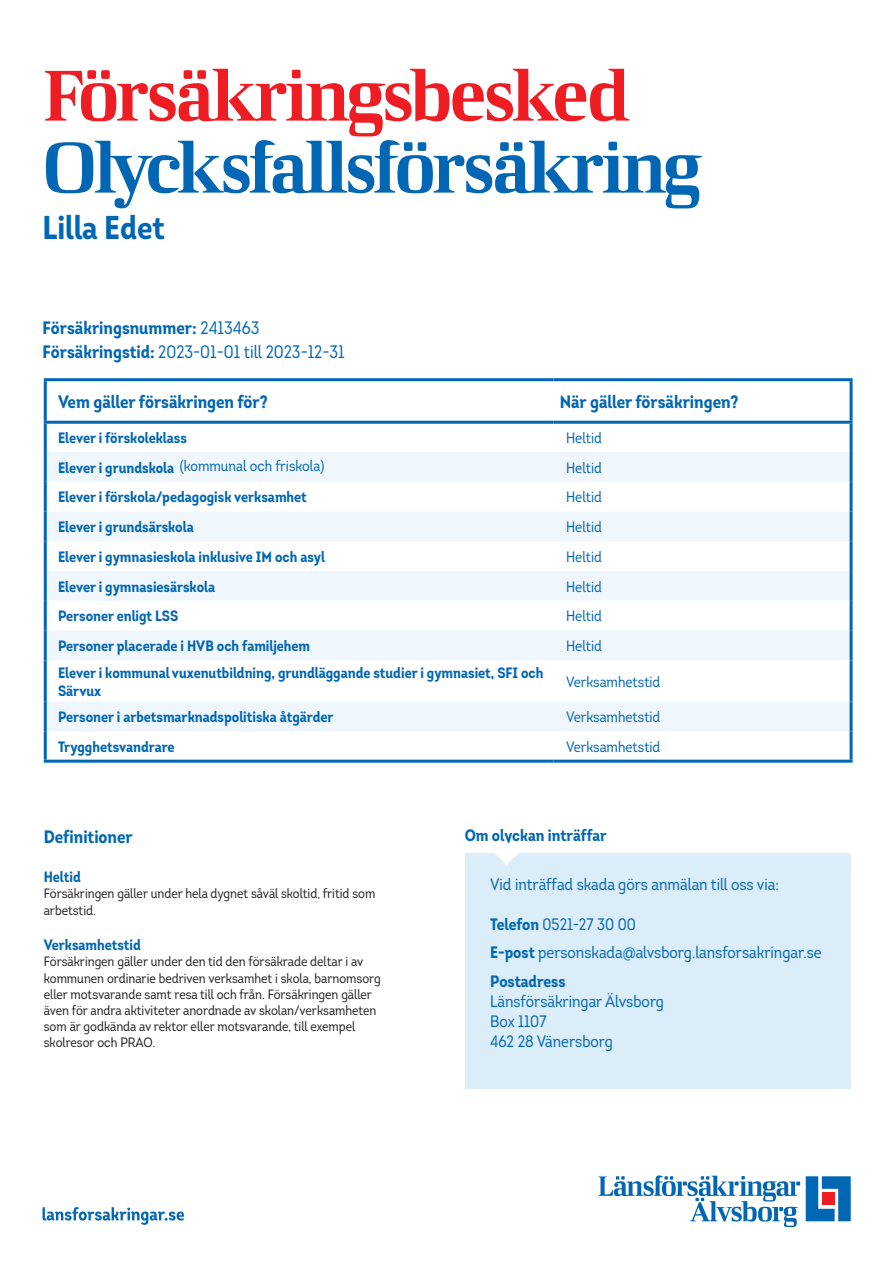
<style>
.page{position:relative;width:893px;height:1263px;background:#fff}
.page>*{position:absolute;margin:0;border:0;box-sizing:border-box;transform-origin:0 0}
.Tabell_rubrik{font:72px/72px "LF Rubrik 2";letter-spacing:-.045em;color:#0166b3}
.Tabell_rubrik-2{font:700 33px "Intro Cond";color:#0166b3}
.Tabell_rubrik-3{font:700 18px/23.7px "Intro Cond";color:#0166b3}
.Bröd_rubrik{font:700 18px "Intro Cond";color:#0166b3}
._21__Faktaruta_brödt{font:16.5px "Intro Cond";color:#0166b3}
._21__Faktaruta_rubri{font:700 16.5px "Intro Cond";color:#0166b3}
._21__Faktaruta_brödt-2{font:700 16.5px "Intro Cond";color:#0166b3}
.Tabell_underrubrik{font:700 15px/18px "Intro Cond";color:#0166b3}
.Tabell_vänster{font:15px "Intro Cond";color:#0166b3}
.Tabell_underrubrik-2{font:15px "Intro Cond";color:#0066b3}
.Bröd_rubrik-2{font:700 15px "Intro Cond";color:#0166b3}
.BRÖD{font:13.5px/16.2px "Intro Cond";color:#231f20}
.s1{color:#ee1d23}
.s2{font-weight:400}
.s3{font-weight:700;color:#0166b3}
.s4{font-weight:700}
</style>
<div class="page">
<svg style="left:47px;top:452px;width:803px;height:279px"></svg>
<div style="left:47px;top:511px;width:803px;height:30px;background:#f0f7fc"></div>
<hr style="left:44px;top:424px;width:3px;height:28px;background:#0166b3">
<hr style="left:850px;top:424px;width:3px;height:28px;background:#0166b3">
<hr style="left:44px;top:452px;width:3px;height:30px;background:#0166b3">
<hr style="left:850px;top:452px;width:3px;height:30px;background:#0166b3">
<hr style="left:44px;top:482px;width:3px;height:29px;background:#0166b3">
<hr style="left:850px;top:482px;width:3px;height:29px;background:#0166b3">
<hr style="left:44px;top:511px;width:3px;height:30px;background:#0166b3">
<hr style="left:850px;top:511px;width:3px;height:30px;background:#0166b3">
<hr style="left:44px;top:541px;width:3px;height:30px;background:#0166b3">
<hr style="left:850px;top:541px;width:3px;height:30px;background:#0166b3">
<hr style="left:44px;top:571px;width:3px;height:30px;background:#0166b3">
<hr style="left:850px;top:571px;width:3px;height:30px;background:#0166b3">
<hr style="left:44px;top:601px;width:3px;height:30px;background:#0166b3">
<hr style="left:850px;top:601px;width:3px;height:30px;background:#0166b3">
<hr style="left:44px;top:378px;width:503px;height:3px;background:#0166b3">
<hr style="left:44px;top:381px;width:3px;height:40px;background:#0166b3">
<svg style="left:547px;top:378px;width:6px;height:3px"></svg>
<hr style="left:553px;top:378px;width:300px;height:3px;background:#0166b3">
<hr style="left:850px;top:381px;width:3px;height:40px;background:#0166b3">
<hr style="left:44px;top:421px;width:503px;height:3px;background:#0166b3">
<svg style="left:547px;top:421px;width:6px;height:3px"></svg>
<hr style="left:553px;top:421px;width:300px;height:3px;background:#0166b3">
<hr style="left:44px;top:631px;width:3px;height:29px;background:#0166b3">
<hr style="left:850px;top:631px;width:3px;height:29px;background:#0166b3">
<hr style="left:44px;top:660px;width:3px;height:42px;background:#0166b3">
<hr style="left:850px;top:660px;width:3px;height:42px;background:#0166b3">
<hr style="left:44px;top:702px;width:3px;height:29px;background:#0166b3">
<hr style="left:850px;top:702px;width:3px;height:29px;background:#0166b3">
<hr style="left:44px;top:731px;width:3px;height:29px;background:#0166b3">
<hr style="left:850px;top:731px;width:3px;height:29px;background:#0166b3">
<hr style="left:44px;top:760px;width:503px;height:3px;background:#0166b3">
<svg style="left:547px;top:760px;width:6px;height:3px"></svg>
<hr style="left:553px;top:760px;width:300px;height:3px;background:#0166b3">
<svg style="left:598px;top:1175px;width:202px;height:52px"></svg>
<svg style="left:806px;top:1176px;width:45px;height:45px;background:#3082c1"></svg>
<div style="left:822px;top:1192px;width:13px;height:13px;background:#ee1d23"></div>
<svg style="left:43px;top:1207px;width:141px;height:18px"></svg>
<div style="left:465px;top:853px;width:385px;height:236px;background:#daedf9"></div>
<svg style="left:495px;top:853px;width:23px;height:12px"></svg>
<p class="Tabell_rubrik" style="left:43px;top:58px;width:661px"><span class="s1">Försäkringsbesked<br></span>Olycksfallsförsäkring</p>
<p class="Tabell_rubrik-2" style="left:43px;top:206px;width:124px">Lilla Edet</p>
<p class="Tabell_rubrik-3" style="left:43px;top:316px;width:304px">Försäkringsnummer: <span class="s2">2413463<br></span>Försäkringstid: <span class="s2">2023-01-01 till 2023-12-31</span></p>
<p class="Tabell_rubrik-3" style="left:58px;top:390px;width:211px">Vem gäller försäkringen för?</p>
<p class="Tabell_rubrik-3" style="left:560px;top:390px;width:180px">När gäller försäkringen?</p>
<p class="Tabell_underrubrik" style="left:58px;top:429px;width:130px">Elever i förskoleklass</p>
<p class="Tabell_vänster" style="left:566px;top:428px;width:37px">Heltid</p>
<p class="Tabell_underrubrik-2" style="left:58px;top:457px;width:268px"><span class="s3">Elever i grundskola</span> (kommunal och friskola)</p>
<p class="Tabell_vänster" style="left:566px;top:458px;width:37px">Heltid</p>
<p class="Tabell_underrubrik" style="left:58px;top:488px;width:250px">Elever i förskola/pedagogisk verksamhet</p>
<p class="Tabell_vänster" style="left:566px;top:488px;width:37px">Heltid</p>
<p class="Tabell_underrubrik" style="left:58px;top:518px;width:137px">Elever i grundsärskola</p>
<p class="Tabell_vänster" style="left:566px;top:518px;width:37px">Heltid</p>
<p class="Tabell_underrubrik" style="left:58px;top:548px;width:269px">Elever i gymnasieskola inklusive IM och asyl</p>
<p class="Tabell_vänster" style="left:566px;top:547px;width:37px">Heltid</p>
<p class="Tabell_underrubrik" style="left:58px;top:577px;width:159px">Elever i gymnasiesärskola</p>
<p class="Tabell_vänster" style="left:566px;top:577px;width:37px">Heltid</p>
<p class="Tabell_underrubrik" style="left:58px;top:607px;width:122px">Personer enligt LSS</p>
<p class="Tabell_vänster" style="left:566px;top:607px;width:37px">Heltid</p>
<p class="Tabell_underrubrik" style="left:58px;top:637px;width:254px">Personer placerade i HVB och familjehem</p>
<p class="Tabell_vänster" style="left:566px;top:637px;width:37px">Heltid</p>
<p class="Tabell_underrubrik" style="left:58px;top:663px;width:487px">Elever i kommunal vuxenutbildning, grundläggande studier i gymnasiet, SFI och<br>Särvux</p>
<p class="Tabell_vänster" style="left:566px;top:672px;width:96px">Verksamhetstid</p>
<p class="Tabell_underrubrik" style="left:58px;top:708px;width:277px">Personer i arbetsmarknadspolitiska åtgärder</p>
<p class="Tabell_vänster" style="left:566px;top:708px;width:96px">Verksamhetstid</p>
<p class="Tabell_underrubrik" style="left:58px;top:738px;width:118px">Trygghetsvandrare</p>
<p class="Tabell_vänster" style="left:566px;top:737px;width:96px">Verksamhetstid</p>
<p class="Bröd_rubrik" style="left:44px;top:825px;width:91px">Definitioner</p>
<p class="Bröd_rubrik-2" style="left:44px;top:867px;width:39px">Heltid</p>
<p class="BRÖD" style="left:44px;top:886px;width:333px">Försäkringen gäller under hela dygnet såväl skoltid, fritid som arbetstid.</p>
<p class="Bröd_rubrik-2" style="left:44px;top:935px;width:99px">Verksamhetstid</p>
<p class="BRÖD" style="left:44px;top:954px;width:338px">Försäkringen gäller under den tid den försäkrade deltar i av kommunen ordinarie bedriven verksamhet i skola, barnomsorg eller motsvarande samt resa till och från. Försäkringen gäller även för andra aktiviteter anordnade av skolan/verksamheten som är godkända av rektor eller motsvarande, till exempel skolresor och PRAO.</p>
<p class="_21__Faktaruta_rubri" style="left:465px;top:825px;width:144px">Om olyckan inträffar</p>
<p class="_21__Faktaruta_brödt" style="left:490px;top:874px;width:290px">Vid inträffad skada görs anmälan till oss via:</p>
<p class="_21__Faktaruta_brödt" style="left:490px;top:914px;width:147px"><span class="s4">Telefon</span> 0521-27 30 00</p>
<p class="_21__Faktaruta_brödt" style="left:490px;top:943px;width:333px"><span class="s4">E-post</span> personskada@alvsborg.lansforsakringar.se</p>
<p class="_21__Faktaruta_brödt-2" style="left:490px;top:971px;width:77px">Postadress</p>
<p class="_21__Faktaruta_brödt" style="left:490px;top:991px;width:175px">Länsförsäkringar Älvsborg</p>
<p class="_21__Faktaruta_brödt" style="left:490px;top:1011px;width:58px">Box 1107</p>
<p class="_21__Faktaruta_brödt" style="left:490px;top:1031px;width:124px">462 28 Vänersborg</p>
</div>
